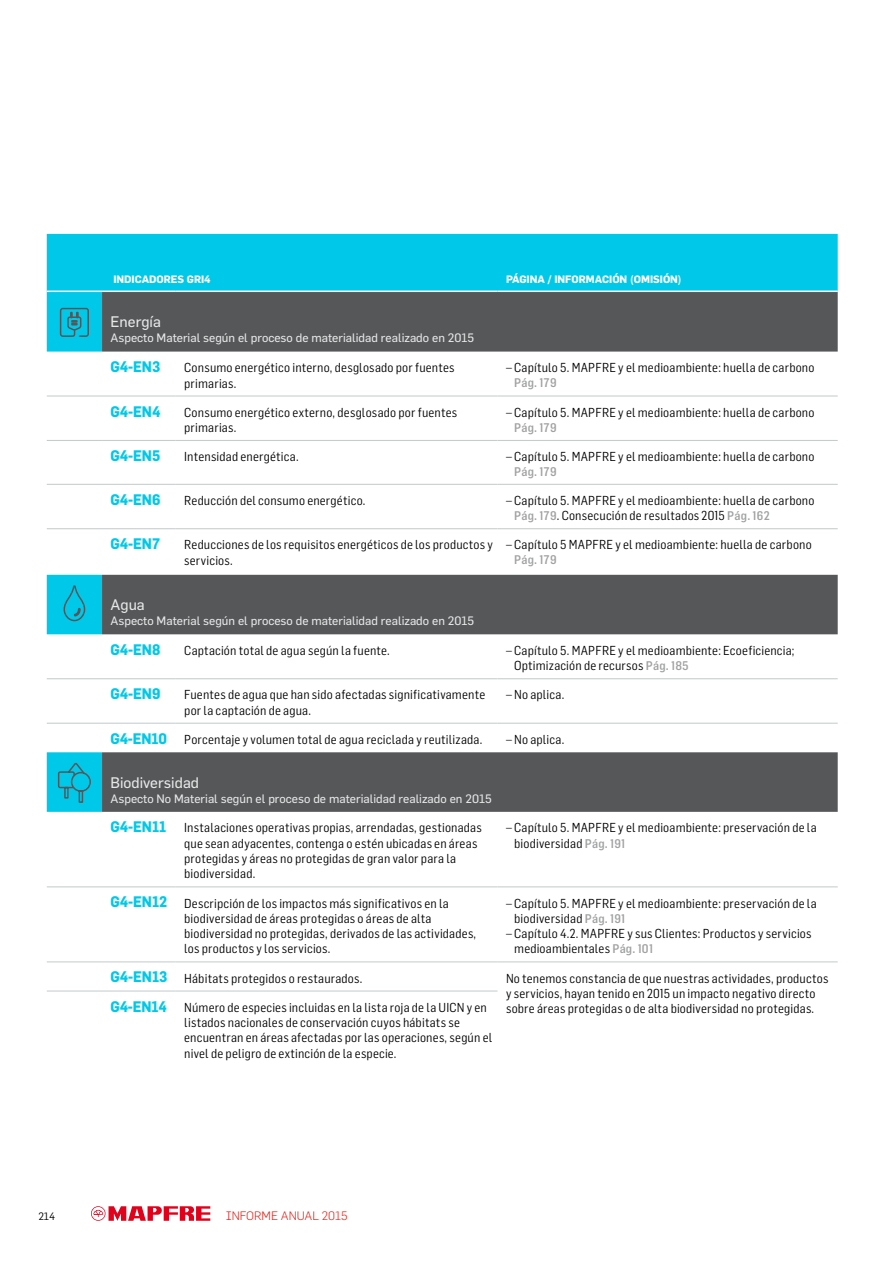
<style>
.page{position:relative;width:893px;height:1263px;background:#fff}
.page>*{position:absolute;margin:0;border:0;box-sizing:border-box;transform-origin:0 0}
.t1{font:700 15px "Flama";color:#00c8e8;scale:.92 1}
.t2{font:15px "Flama Basic";color:#e6e7e7}
.t3{font:12.75px/15.3px "Flama Semicondensed";letter-spacing:.015em;color:#000}
.t4{font:500 12.3px "Flama Semicondensed";letter-spacing:.015em;color:#a0a1a2}
.t5{font:12px "Flama Basic";color:#e6e7e7}
.t6{font:300 12px "Flama";color:#e2231b}
.t7{font:700 10.5px "Flama";color:#fff}
.t8{font:10.5px "Flama";color:#000}
.s1{font-weight:500;font-size:12.3px;color:#a0a1a2}
.s2{font-family:"Flama";font-weight:700;font-size:15px;color:#00c8e8}
</style>
<div class="page">
<svg style="left:91px;top:1206px;width:119px;height:15px"></svg>
<svg style="left:47px;top:234px;width:791px;height:578px;fill:#00c8e8"></svg>
<svg style="left:102px;top:292px;width:736px;height:520px"></svg>
<hr style="left:47px;top:396px;width:55px;height:1px;background:#c1caca">
<hr style="left:102px;top:396px;width:74px;height:1px;background:#c1caca">
<hr style="left:176px;top:396px;width:321px;height:1px;background:#c1caca">
<hr style="left:497px;top:396px;width:341px;height:1px;background:#c1caca">
<hr style="left:47px;top:440px;width:55px;height:1px;background:#c1caca">
<hr style="left:102px;top:440px;width:74px;height:1px;background:#c1caca">
<hr style="left:176px;top:440px;width:321px;height:1px;background:#c1caca">
<hr style="left:497px;top:440px;width:341px;height:1px;background:#c1caca">
<hr style="left:47px;top:484px;width:55px;height:1px;background:#c1caca">
<hr style="left:102px;top:484px;width:74px;height:1px;background:#c1caca">
<hr style="left:176px;top:484px;width:321px;height:1px;background:#c1caca">
<hr style="left:497px;top:484px;width:341px;height:1px;background:#c1caca">
<hr style="left:47px;top:528px;width:55px;height:1px;background:#c1caca">
<hr style="left:102px;top:528px;width:74px;height:1px;background:#c1caca">
<hr style="left:176px;top:528px;width:321px;height:1px;background:#c1caca">
<hr style="left:497px;top:528px;width:341px;height:1px;background:#c1caca">
<hr style="left:47px;top:678px;width:55px;height:1px;background:#c1caca">
<hr style="left:102px;top:678px;width:74px;height:1px;background:#c1caca">
<hr style="left:176px;top:678px;width:321px;height:1px;background:#c1caca">
<hr style="left:497px;top:678px;width:341px;height:1px;background:#c1caca">
<hr style="left:47px;top:723px;width:55px;height:1px;background:#c1caca">
<hr style="left:102px;top:723px;width:74px;height:1px;background:#c1caca">
<hr style="left:176px;top:723px;width:321px;height:1px;background:#c1caca">
<hr style="left:497px;top:723px;width:341px;height:1px;background:#c1caca">
<hr style="left:47px;top:887px;width:55px;height:1px;background:#c1caca">
<hr style="left:102px;top:887px;width:74px;height:1px;background:#c1caca">
<hr style="left:176px;top:887px;width:321px;height:1px;background:#c1caca">
<hr style="left:497px;top:887px;width:341px;height:1px;background:#c1caca">
<hr style="left:47px;top:962px;width:55px;height:1px;background:#c1caca">
<hr style="left:102px;top:962px;width:74px;height:1px;background:#c1caca">
<hr style="left:176px;top:962px;width:321px;height:1px;background:#c1caca">
<hr style="left:497px;top:962px;width:341px;height:1px;background:#c1caca">
<hr style="left:47px;top:991px;width:55px;height:1px;background:#c1caca">
<hr style="left:102px;top:991px;width:74px;height:1px;background:#c1caca">
<hr style="left:176px;top:991px;width:321px;height:1px;background:#c1caca">
<hr style="left:47px;top:291px;width:55px;height:1px;background:#fff">
<hr style="left:102px;top:291px;width:74px;height:1px;background:#fff">
<hr style="left:176px;top:291px;width:321px;height:1px;background:#fff">
<hr style="left:497px;top:291px;width:341px;height:1px;background:#fff">
<svg style="left:59px;top:307px;width:31px;height:31px"></svg>
<svg style="left:63px;top:570px;width:23px;height:52px"></svg>
<svg style="left:57px;top:761px;width:35px;height:43px;background:#0eb4cf"></svg>
<p class="t7" style="left:113px;top:273px;width:99px">INDICADORES GRI4</p>
<p class="t7" style="left:506px;top:273px;width:177px">PÁGINA / INFORMACIÓN (OMISIÓN)</p>
<p class="t2" style="left:111px;top:313px;width:52px">Energía</p>
<p class="t5" style="left:111px;top:331px;width:365px">Aspecto Material según el proceso de materialidad realizado en 2015</p>
<p class="t1" style="left:111px;top:357px;width:56px">G4-EN3</p>
<p class="t3" style="left:184px;top:359px;width:272px">Consumo energético interno, desglosado por fuentes primarias.</p>
<p class="t3" style="left:506px;top:359px;width:310px">– Capítulo 5. MAPFRE y el medioambiente: huella de carbono</p>
<p class="t4" style="left:514px;top:375px;width:44px">Pág. 179</p>
<p class="t1" style="left:111px;top:402px;width:56px">G4-EN4</p>
<p class="t3" style="left:184px;top:404px;width:275px">Consumo energético externo, desglosado por fuentes primarias.</p>
<p class="t3" style="left:506px;top:404px;width:310px">– Capítulo 5. MAPFRE y el medioambiente: huella de carbono</p>
<p class="t4" style="left:514px;top:420px;width:44px">Pág. 179</p>
<p class="t1" style="left:111px;top:446px;width:55px">G4-EN5</p>
<p class="t3" style="left:184px;top:448px;width:116px">Intensidad energética.</p>
<p class="t3" style="left:506px;top:448px;width:310px">– Capítulo 5. MAPFRE y el medioambiente: huella de carbono</p>
<p class="t4" style="left:514px;top:463px;width:44px">Pág. 179</p>
<p class="t1" style="left:111px;top:490px;width:56px">G4-EN6</p>
<p class="t3" style="left:184px;top:492px;width:183px">Reducción del consumo energético.</p>
<p class="t3" style="left:514px;top:492px;width:302px;text-indent:-8px">– Capítulo 5. MAPFRE y el medioambiente: huella de carbono<br><span class="s1">Pág. 179</span>. Consecución de resultados 2015 <span class="s1">Pág. 162</span></p>
<p class="t1" style="left:111px;top:535px;width:55px">G4-EN7</p>
<p class="t3" style="left:184px;top:537px;width:310px">Reducciones de los requisitos energéticos de los productos y servicios.</p>
<p class="t3" style="left:506px;top:537px;width:307px">– Capítulo 5 MAPFRE y el medioambiente: huella de carbono</p>
<p class="t4" style="left:514px;top:552px;width:44px">Pág. 179</p>
<p class="t2" style="left:111px;top:596px;width:36px">Agua</p>
<p class="t5" style="left:111px;top:614px;width:365px">Aspecto Material según el proceso de materialidad realizado en 2015</p>
<p class="t1" style="left:111px;top:640px;width:56px">G4-EN8</p>
<p class="t3" style="left:184px;top:642px;width:207px">Captación total de agua según la fuente.</p>
<p class="t3" style="left:514px;top:642px;width:282px;text-indent:-8px">– Capítulo 5. MAPFRE y el medioambiente: Ecoeficiencia;<br>Optimización de recursos <span class="s1">Pág. 185</span></p>
<p class="t1" style="left:111px;top:685px;width:56px">G4-EN9</p>
<p class="t3" style="left:184px;top:687px;width:302px">Fuentes de agua que han sido afectadas significativamente por la captación de agua.</p>
<p class="t3" style="left:506px;top:687px;width:60px">– No aplica.</p>
<p class="t3" style="left:111px;top:731px;width:373px"><span class="s2">G4-EN10</span> Porcentaje y volumen total de agua reciclada y reutilizada.</p>
<p class="t3" style="left:506px;top:731px;width:60px">– No aplica.</p>
<p class="t2" style="left:111px;top:773px;width:90px">Biodiversidad</p>
<p class="t5" style="left:111px;top:791px;width:383px">Aspecto No Material según el proceso de materialidad realizado en 2015</p>
<p class="t3" style="left:184px;top:820px;width:299px;text-indent:-74px"><span class="s2">G4-EN11</span> Instalaciones operativas propias, arrendadas, gestionadas que sean adyacentes, contenga o estén ubicadas en áreas protegidas y áreas no protegidas de gran valor para la biodiversidad.</p>
<p class="t3" style="left:514px;top:820px;width:304px;text-indent:-8px">– Capítulo 5. MAPFRE y el medioambiente: preservación de la biodiversidad <span class="s1">Pág. 191</span></p>
<p class="t3" style="left:184px;top:895px;width:293px;text-indent:-74px"><span class="s2">G4-EN12</span> Descripción de los impactos más significativos en la biodiversidad de áreas protegidas o áreas de alta biodiversidad no protegidas, derivados de las actividades, los productos y los servicios.</p>
<p class="t3" style="left:514px;top:895px;width:304px;text-indent:-8px">– Capítulo 5. MAPFRE y el medioambiente: preservación de la biodiversidad <span class="s1">Pág. 191</span></p>
<p class="t3" style="left:514px;top:925px;width:299px;text-indent:-8px">– Capítulo 4.2. MAPFRE y sus Clientes: Productos y servicios medioambientales <span class="s1">Pág. 101</span></p>
<p class="t3" style="left:111px;top:970px;width:253px"><span class="s2">G4-EN13</span> Hábitats protegidos o restaurados.</p>
<p class="t3" style="left:506px;top:970px;width:324px">No tenemos constancia de que nuestras actividades, productos y servicios, hayan tenido en 2015 un impacto negativo directo</p>
<p class="t3" style="left:111px;top:999px;width:378px"><span class="s2">G4-EN14</span> Número de especies incluidas en la lista roja de la UICN y en</p>
<p class="t3" style="left:506px;top:1000px;width:310px">sobre áreas protegidas o de alta biodiversidad no protegidas.</p>
<p class="t3" style="left:184px;top:1014px;width:309px">listados nacionales de conservación cuyos hábitats se encuentran en áreas afectadas por las operaciones, según el nivel de peligro de extinción de la especie.</p>
<p class="t8" style="left:38px;top:1210px;width:18px">214</p>
<p class="t6" style="left:226px;top:1209px;width:123px">INFORME ANUAL 2015</p>
</div>
